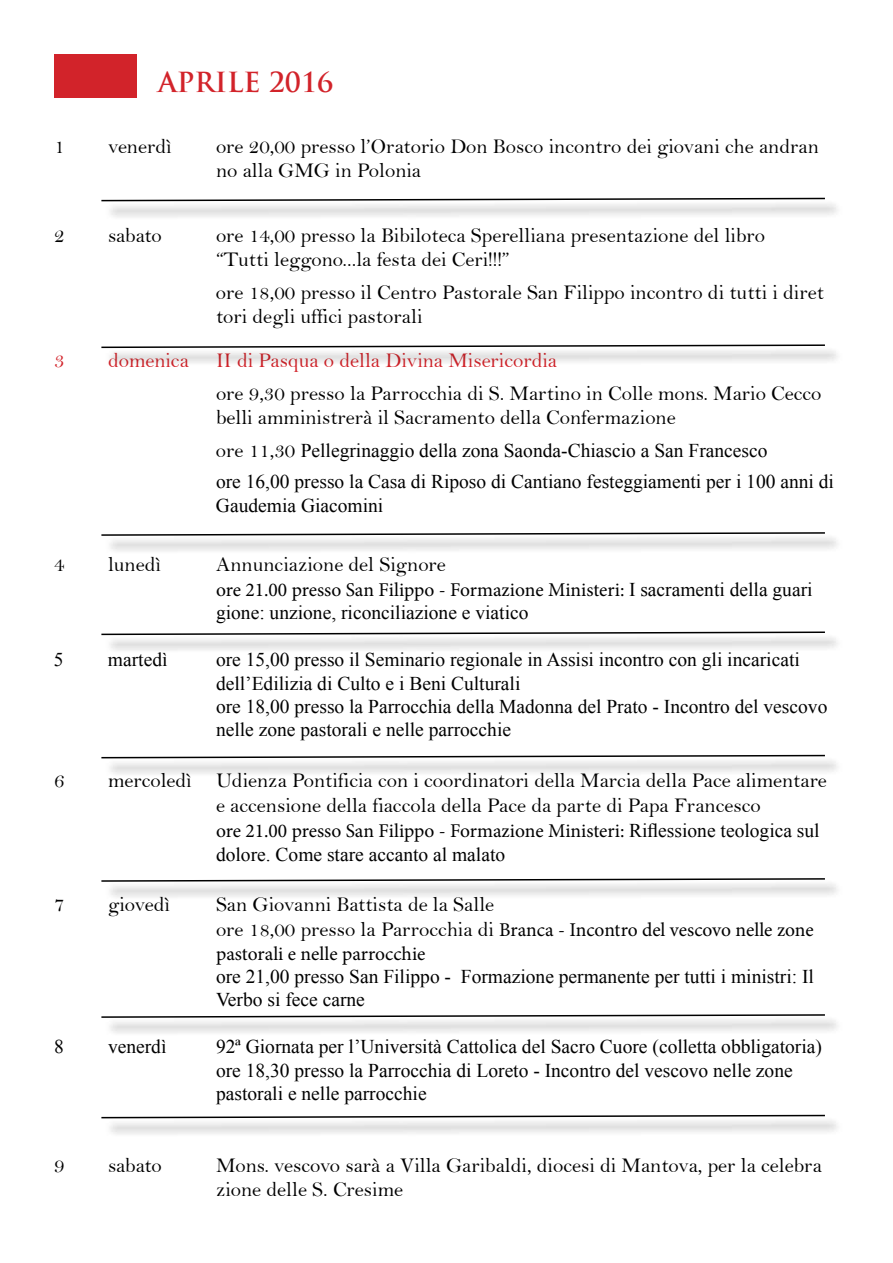
<style>
.page{position:relative;width:893px;height:1263px;background:#fff}
.page>*{position:absolute;margin:0;border:0;box-sizing:border-box;transform-origin:0 0}
.t1{font:700 27px "Trajan Pro";color:#d2232a}
.t2{font:21px/24.2px "Bell";color:#000}
.t3{font:21px "Bell";color:#d2232a}
.t4{font:19.5px/23.4px "Times New Roman";color:#000}
.t5{font:19.5px/23.4px "Minion Pro";letter-spacing:-.005em;color:#000}
.s1{font-family:"Bell";font-size:21px}
.s2{font-family:"Times New Roman"}
</style>
<div class="page">
<div style="left:54px;top:54px;width:82px;height:43px;background:#d2232a"></div>
<div style="left:105px;top:534px;width:738px;height:20px;background:#000;opacity:.75"></div>
<svg style="left:101px;top:532px;width:725px;height:5px"></svg>
<div style="left:105px;top:347px;width:738px;height:20px;background:#000;opacity:.75"></div>
<svg style="left:101px;top:344px;width:725px;height:5px"></svg>
<div style="left:105px;top:200px;width:738px;height:20px;background:#000;opacity:.75"></div>
<svg style="left:101px;top:197px;width:725px;height:5px"></svg>
<div style="left:105px;top:1117px;width:738px;height:20px;background:#000;opacity:.75"></div>
<svg style="left:101px;top:1114px;width:725px;height:5px"></svg>
<div style="left:105px;top:634px;width:738px;height:20px;background:#000;opacity:.75"></div>
<svg style="left:101px;top:631px;width:725px;height:5px"></svg>
<div style="left:105px;top:880px;width:738px;height:20px;background:#000;opacity:.75"></div>
<svg style="left:101px;top:878px;width:725px;height:4px"></svg>
<div style="left:105px;top:757px;width:738px;height:20px;background:#000;opacity:.75"></div>
<svg style="left:101px;top:754px;width:725px;height:5px"></svg>
<div style="left:105px;top:1016px;width:738px;height:20px;background:#000;opacity:.75"></div>
<svg style="left:101px;top:1014px;width:725px;height:4px"></svg>
<h1 class="t1" style="left:158px;top:65px;width:177px">APRILE 2016</h1>
<p class="t2" style="left:54px;top:134px;width:12px">1</p>
<p class="t2" style="left:108px;top:134px;width:65px">venerdì</p>
<p class="t2" style="left:216px;top:134px;width:604px">ore 20,00 presso l’Oratorio Don Bosco incontro dei giovani che andran no alla GMG in Polonia</p>
<p class="t2" style="left:54px;top:223px;width:12px">2</p>
<p class="t2" style="left:108px;top:223px;width:55px">sabato</p>
<p class="t2" style="left:216px;top:223px;width:551px">ore 14,00 presso la Bibiloteca Sperelliana presentazione del libro “Tutti leggono...la festa dei Ceri!!!”</p>
<p class="t2" style="left:216px;top:280px;width:609px">ore 18,00 presso il Centro Pastorale San Filippo incontro di tutti i diret tori degli uffici pastorali</p>
<p class="t3" style="left:54px;top:348px;width:12px">3</p>
<p class="t3" style="left:108px;top:348px;width:82px">domenica</p>
<p class="t3" style="left:216px;top:348px;width:343px">II di Pasqua o della Divina Misericordia</p>
<p class="t2" style="left:216px;top:381px;width:607px">ore 9,30 presso la Parrocchia di S. Martino in Colle mons. Mario Cecco belli amministrerà il Sacramento della Confermazione</p>
<p class="t4" style="left:216px;top:434px;width:620px;line-height:30.9px"><span class="s1">ore 11,30</span> Pellegrinaggio della zona Saonda-Chiascio a San Francesco<br>ore 16,00 presso la Casa di Riposo di Cantiano festeggiamenti per i 100 anni di</p>
<p class="t4" style="left:216px;top:493px;width:169px">Gaudemia Giacomini</p>
<p class="t2" style="left:54px;top:552px;width:12px">4</p>
<p class="t2" style="left:108px;top:552px;width:54px">lunedì</p>
<p class="t2" style="left:216px;top:552px;width:231px">Annunciazione del Signore</p>
<p class="t5" style="left:216px;top:578px;width:598px">ore 21.00 presso San Filippo - Formazione Ministeri: <span class="s2">I sacramenti della guari</span></p>
<p class="t4" style="left:216px;top:601px;width:314px">gione: unzione, riconciliazione e viatico</p>
<p class="t4" style="left:54px;top:648px;width:11px">5</p>
<p class="t4" style="left:108px;top:648px;width:61px">martedì</p>
<p class="t4" style="left:216px;top:648px;width:613px">ore 15,00 presso il Seminario regionale in Assisi incontro con gli incaricati dell’Edilizia di Culto e i Beni Culturali<br>ore 18,00 presso la Parrocchia della Madonna del Prato - Incontro del vescovo nelle zone pastorali e nelle parrocchie</p>
<p class="t2" style="left:54px;top:768px;width:12px">6</p>
<p class="t2" style="left:216px;top:767px;width:612px;line-height:25.2px;text-indent:-108px">mercoledì Udienza Pontificia con i coordinatori della Marcia della Pace alimentare e accensione della fiaccola della Pace da parte di Papa Francesco</p>
<p class="t5" style="left:216px;top:819px;width:605px">ore 21.00 presso San Filippo - Formazione Ministeri: <span class="s2">Riflessione teologica sul</span></p>
<p class="t4" style="left:216px;top:842px;width:291px">dolore. Come stare accanto al malato</p>
<p class="t2" style="left:54px;top:892px;width:12px">7</p>
<p class="t2" style="left:108px;top:892px;width:63px">giovedì</p>
<p class="t2" style="left:216px;top:892px;width:280px">San Giovanni Battista de la Salle</p>
<p class="t5" style="left:216px;top:918px;width:599px"><span class="s1">ore 18,00 presso la Parrocchia di</span> Branca - Incontro del vescovo nelle zone pastorali e nelle parrocchie</p>
<p class="t4" style="left:216px;top:964px;width:599px">ore 21,00 presso San Filippo - Formazione permanente per tutti i ministri: Il<br>Verbo si fece carne</p>
<p class="t4" style="left:54px;top:1035px;width:11px">8</p>
<p class="t4" style="left:108px;top:1035px;width:60px">venerdì</p>
<p class="t4" style="left:216px;top:1035px;width:607px">92ª Giornata per l’Università Cattolica del Sacro Cuore (colletta obbligatoria) ore 18,30 presso la Parrocchia di Loreto - Incontro del vescovo nelle zone pastorali e nelle parrocchie</p>
<p class="t2" style="left:54px;top:1153px;width:12px">9</p>
<p class="t2" style="left:108px;top:1153px;width:55px">sabato</p>
<p class="t2" style="left:216px;top:1153px;width:607px">Mons. vescovo sarà a Villa Garibaldi, diocesi di Mantova, per la celebra zione delle S. Cresime</p>
</div>
